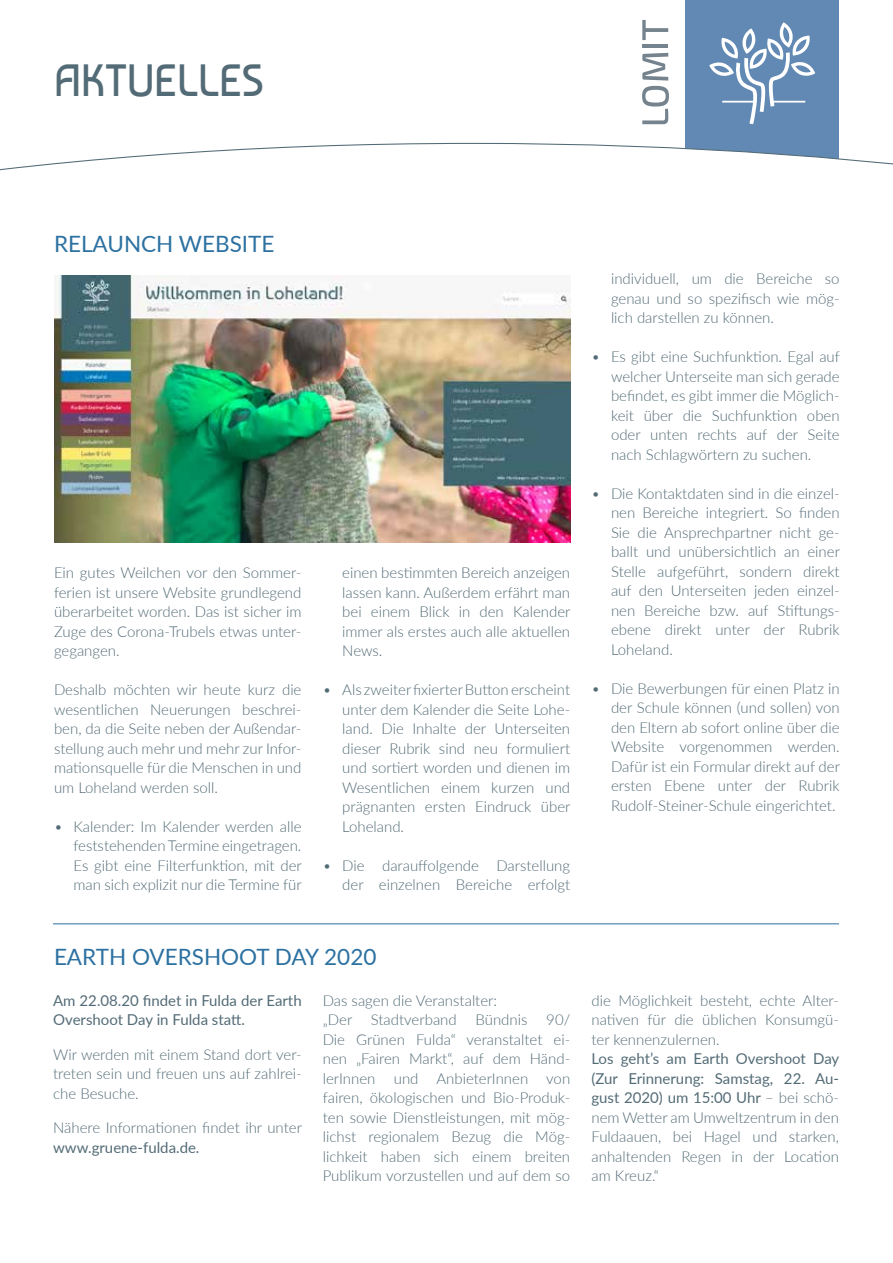
<style>
.page{position:relative;width:893px;height:1263px;background:#fff}
.page>*{position:absolute;margin:0;border:0;box-sizing:border-box;transform-origin:0 0}
.t1{font:45px "Baumans";letter-spacing:-.01em;color:#536b76}
.t2{font:22.5px "Lato";color:#2c71a1}
.t3{font:300 15px/19.5px "Lato";color:#536b76;text-align:justify}
.t4{font:15px/19.5px "Lato";color:#536b76}
.s1{font-weight:400}
</style>
<div class="page">
<div style="left:685px;top:0;width:154px;height:169px;background:#6189b3"></div>
<svg style="left:642px;top:53px;width:27px;height:71px"></svg>
<hr style="left:642px;top:44px;width:26px;height:3px;background:#74838d">
<svg style="left:642px;top:20px;width:26px;height:20px"></svg>
<svg style="left:0;top:142px;width:893px;height:29px"></svg>
<svg style="left:709px;top:22px;width:106px;height:102px"></svg>
<hr style="left:722px;top:101px;width:33px;height:2px;background:#fff">
<hr style="left:773px;top:101px;width:32px;height:2px;background:#fff">
<img style="left:54px;top:275px;width:516px;height:268px">
<hr style="left:53px;top:923px;width:786px;height:1px;background:#2c71a1">
<h1 class="t1" style="left:54px;top:54px;width:212px">AKTUELLES</h1>
<h2 class="t2" style="left:54px;top:228px;width:222px">RELAUNCH WEBSITE</h2>
<p class="t3" style="left:54px;top:562px;width:249px">Ein gutes Weilchen vor den Sommer&shy;ferien ist unsere Website grundlegend überarbeitet worden. Das ist sicher im Zuge des Corona-Trubels etwas unter&shy;gegangen.</p>
<p class="t3" style="left:54px;top:679px;width:249px">Deshalb möchten wir heute kurz die wesentlichen Neuerungen beschrei&shy;ben, da die Seite neben der Außendar&shy;stellung auch mehr und mehr zur Infor&shy;mationsquelle für die Menschen in und um Loheland werden soll.</p>
<p class="t3" style="left:74px;top:816px;width:230px;text-indent:-20px">• Kalender: Im Kalender werden alle feststehenden Termine eingetragen.<br>Es gibt eine Filterfunktion, mit der man sich explizit nur die Termine für</p>
<p class="t3" style="left:342px;top:562px;width:230px">einen bestimmten Bereich anzeigen lassen kann. Außerdem erfährt man bei einem Blick in den Kalender immer als erstes auch alle aktuellen News.</p>
<p class="t3" style="left:342px;top:679px;width:230px;text-indent:-20px">• Als zweiter fixierter Button erscheint unter dem Kalender die Seite Lohe&shy;land. Die Inhalte der Unterseiten dieser Rubrik sind neu formuliert und sortiert worden und dienen im Wesentlichen einem kurzen und prägnanten ersten Eindruck über Loheland.</p>
<p class="t3" style="left:323px;top:855px;width:249px;text-align:right">• Die darauffolgende Darstellung der einzelnen Bereiche erfolgt</p>
<p class="t3" style="left:611px;top:269px;width:230px">individuell, um die Bereiche so genau und so spezifisch wie mög&shy;lich darstellen zu können.</p>
<p class="t3" style="left:611px;top:347px;width:230px;text-indent:-20px">• Es gibt eine Suchfunktion. Egal auf welcher Unterseite man sich gerade befindet, es gibt immer die Möglich&shy;keit über die Suchfunktion oben oder unten rechts auf der Seite nach Schlagwörtern zu suchen.</p>
<p class="t3" style="left:611px;top:483px;width:230px;text-indent:-20px">• Die Kontaktdaten sind in die einzel&shy;nen Bereiche integriert. So finden Sie die Ansprechpartner nicht ge&shy;ballt und unübersichtlich an einer Stelle aufgeführt, sondern direkt auf den Unterseiten jeden einzel&shy;nen Bereiche bzw. auf Stiftungs&shy;ebene direkt unter der Rubrik Loheland.</p>
<p class="t3" style="left:611px;top:678px;width:230px;text-indent:-20px">• Die Bewerbungen für einen Platz in der Schule können (und sollen) von den Eltern ab sofort online über die Website vorgenommen werden.<br>Dafür ist ein Formular direkt auf der ersten Ebene unter der Rubrik Rudolf-Steiner-Schule eingerichtet.</p>
<h2 class="t2" style="left:54px;top:941px;width:324px">EARTH OVERSHOOT DAY 2020</h2>
<p class="t4" style="left:53px;top:990px;width:250px">Am 22.08.20 findet in Fulda der Earth<br>Overshoot Day in Fulda statt.</p>
<p class="t3" style="left:53px;top:1044px;width:250px">Wir werden mit einem Stand dort ver&shy;treten sein und freuen uns auf zahlrei&shy;che Besuche.</p>
<p class="t3" style="left:53px;top:1117px;width:250px">Nähere Informationen findet ihr unter</p>
<p class="t4" style="left:53px;top:1137px;width:148px">www.gruene-fulda.de.</p>
<p class="t3" style="left:323px;top:990px;width:176px">Das sagen die Veranstalter: „Der Stadtverband</p>
<p class="t3" style="left:323px;top:1009px;width:249px;text-indent:224px">90/ Die Grünen Fulda“ veranstaltet ei&shy;nen „Fairen Markt“, auf dem Händ&shy;lerInnen und AnbieterInnen von fairen, ökologischen und Bio-Produk&shy;ten sowie Dienstleistungen, mit mög&shy;lichst regionalem Bezug die Mög&shy;lichkeit haben sich einem breiten Publikum vorzustellen und auf dem so</p>
<p class="t3" style="left:475px;top:1009px;width:54px">Bündnis</p>
<p class="t3" style="left:591px;top:990px;width:249px">die Möglichkeit besteht, echte Alter&shy;nativen für die üblichen Konsumgü&shy;ter kennenzulernen.</p>
<p class="t3" style="left:591px;top:1048px;width:249px"><span class="s1">Los geht’s am Earth Overshoot Day (Zur Erinnerung: Samstag, 22. Au&shy;gust 2020) um 15:00 Uhr</span> – bei schö&shy;nem Wetter am Umweltzentrum in den Fuldaauen, bei Hagel und starken, anhaltenden Regen in der Location am Kreuz.“</p>
</div>
